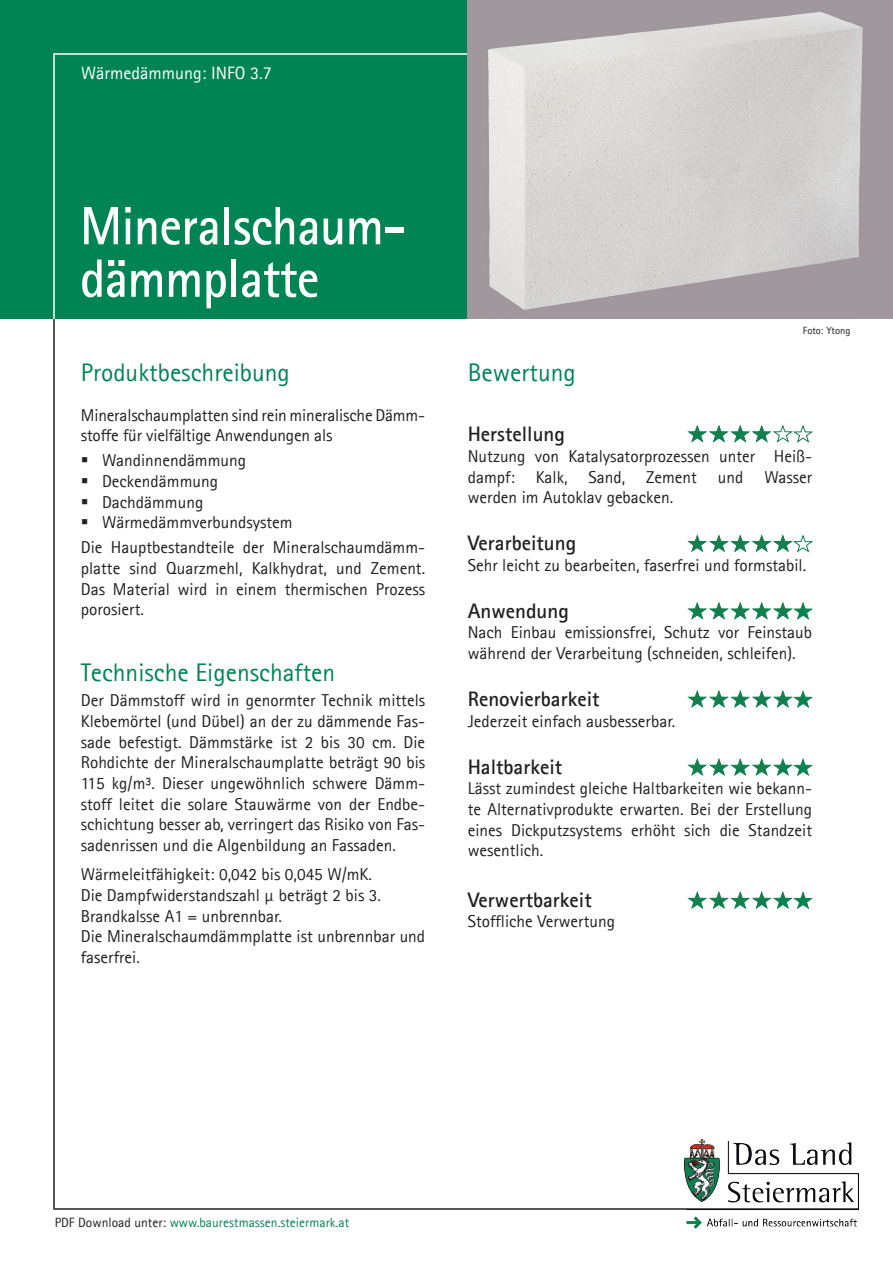
<style>
.page{position:relative;width:893px;height:1263px;background:#fff}
.page>*{position:absolute;margin:0;border:0;box-sizing:border-box;transform-origin:0 0}
.t1{font:700 54px/52.5px "Agfa Rotis Sans Serif";letter-spacing:-.01em;color:#fff;scale:.93 1}
.Headline_1{font:25.5px "Agfa Rotis Sans Serif";color:#008454}
.Bewertung{font:700 21px "Agfa Rotis Sans Serif";color:#231f20}
.t2{font:18px "Agfa Rotis Sans Serif";color:#fff}
.Lauftext{font:17.25px/20.7px "Agfa Rotis Sans Serif";color:#231f20;text-align:justify}
.t3{font:13.5px "Agfa Rotis Sans Serif";color:#008454}
.Foto{font:10.5px "Agfa Rotis Sans Serif";color:#231f20}
.s1{color:#231f20}
</style>
<div class="page">
<div style="left:0;top:0;width:468px;height:319px;background:#008454"></div>
<hr style="left:54px;top:53px;width:577px;height:2px;background:#fff">
<hr style="left:53px;top:319px;width:2px;height:891px;background:#231f20">
<hr style="left:53px;top:53px;width:2px;height:266px;background:#fff">
<hr style="left:55px;top:1208px;width:803px;height:2px;background:#231f20">
<img style="left:684px;top:1139px;width:174px;height:90px">
<img style="left:468px;top:0;width:425px;height:319px">
<svg style="left:687px;top:892px;width:126px;height:17px"></svg>
<svg style="left:687px;top:425px;width:126px;height:18px"></svg>
<svg style="left:687px;top:535px;width:126px;height:18px"></svg>
<svg style="left:687px;top:603px;width:126px;height:17px"></svg>
<svg style="left:687px;top:691px;width:126px;height:17px"></svg>
<svg style="left:687px;top:759px;width:126px;height:17px"></svg>
<p class="t2" style="left:81px;top:62px;width:192px">Wärmedämmung: INFO 3.7</p>
<p class="t1" style="left:80px;top:199px;width:352px">Mineralschaum&shy;dämmplatte</p>
<p class="Headline_1" style="left:81px;top:358px;width:211px">Produktbeschreibung</p>
<p class="Lauftext" style="left:81px;top:404px;width:346px">Mineralschaumplatten sind rein mineralische Dämm&shy;stoffe für vielfältige Anwendungen als</p>
<p class="Lauftext" style="left:102px;top:450px;width:146px">Wandinnendämmung</p>
<p class="Lauftext" style="left:102px;top:471px;width:117px">Deckendämmung</p>
<p class="Lauftext" style="left:102px;top:491px;width:103px">Dachdämmung</p>
<p class="Lauftext" style="left:102px;top:512px;width:192px">Wärmedämmverbundsystem</p>
<p class="Lauftext" style="left:81px;top:537px;width:346px">Die Hauptbestandteile der Mineralschaumdämm&shy;platte sind Quarzmehl, Kalkhydrat, und Zement.<br>Das Material wird in einem thermischen Prozess porosiert.</p>
<p class="Headline_1" style="left:81px;top:657px;width:256px">Technische Eigenschaften</p>
<p class="Lauftext" style="left:81px;top:690px;width:346px">Der Dämmstoff wird in genormter Technik mittels Klebemörtel (und Dübel) an der zu dämmende Fas&shy;sade befestigt. Dämmstärke ist 2 bis 30 cm. Die Rohdichte der Mineralschaumplatte beträgt 90 bis 115 kg/m³. Dieser ungewöhnlich schwere Dämm&shy;stoff leitet die solare Stauwärme von der Endbe&shy;schichtung besser ab, verringert das Risiko von Fas&shy;sadenrissen und die Algenbildung an Fassaden.</p>
<p class="Lauftext" style="left:81px;top:864px;width:293px">Wärmeleitfähigkeit: 0,042 bis 0,045 W/mK.</p>
<p class="Lauftext" style="left:81px;top:885px;width:302px">Die Dampfwiderstandszahl μ beträgt 2 bis 3.</p>
<p class="Lauftext" style="left:81px;top:905px;width:203px">Brandkalsse A1 = unbrennbar.</p>
<p class="Lauftext" style="left:81px;top:926px;width:346px">Die Mineralschaumdämmplatte ist unbrennbar und faserfrei.</p>
<p class="Headline_1" style="left:468px;top:358px;width:110px">Bewertung</p>
<p class="Foto" style="left:803px;top:325px;width:49px">Foto: Ytong</p>
<p class="Bewertung" style="left:468px;top:421px;width:99px">Herstellung</p>
<p class="Lauftext" style="left:468px;top:446px;width:346px">Nutzung von Katalysatorprozessen unter Heiß&shy;dampf: Kalk, Sand, Zement und Wasser werden im Autoklav gebacken.</p>
<p class="Bewertung" style="left:468px;top:530px;width:110px">Verarbeitung</p>
<p class="Lauftext" style="left:468px;top:555px;width:340px">Sehr leicht zu bearbeiten, faserfrei und formstabil.</p>
<p class="Bewertung" style="left:468px;top:597px;width:103px">Anwendung</p>
<p class="Lauftext" style="left:468px;top:622px;width:346px">Nach Einbau emissionsfrei, Schutz vor Feinstaub während der Verarbeitung (schneiden, schleifen).</p>
<p class="Bewertung" style="left:468px;top:686px;width:133px">Renovierbarkeit</p>
<p class="Lauftext" style="left:468px;top:710px;width:209px">Jederzeit einfach ausbesserbar.</p>
<p class="Bewertung" style="left:468px;top:753px;width:96px">Haltbarkeit</p>
<p class="Lauftext" style="left:468px;top:778px;width:346px">Lässt zumindest gleiche Haltbarkeiten wie bekann&shy;te Alternativprodukte erwarten. Bei der Erstellung eines Dickputzsystems erhöht sich die Standzeit wesentlich.</p>
<p class="Bewertung" style="left:468px;top:886px;width:126px">Verwertbarkeit</p>
<p class="Lauftext" style="left:468px;top:911px;width:149px">Stoffliche Verwertung</p>
<p class="t3" style="left:55px;top:1215px;width:296px"><span class="s1">PDF Download unter:</span> www.baurestmassen.steiermark.at</p>
</div>
